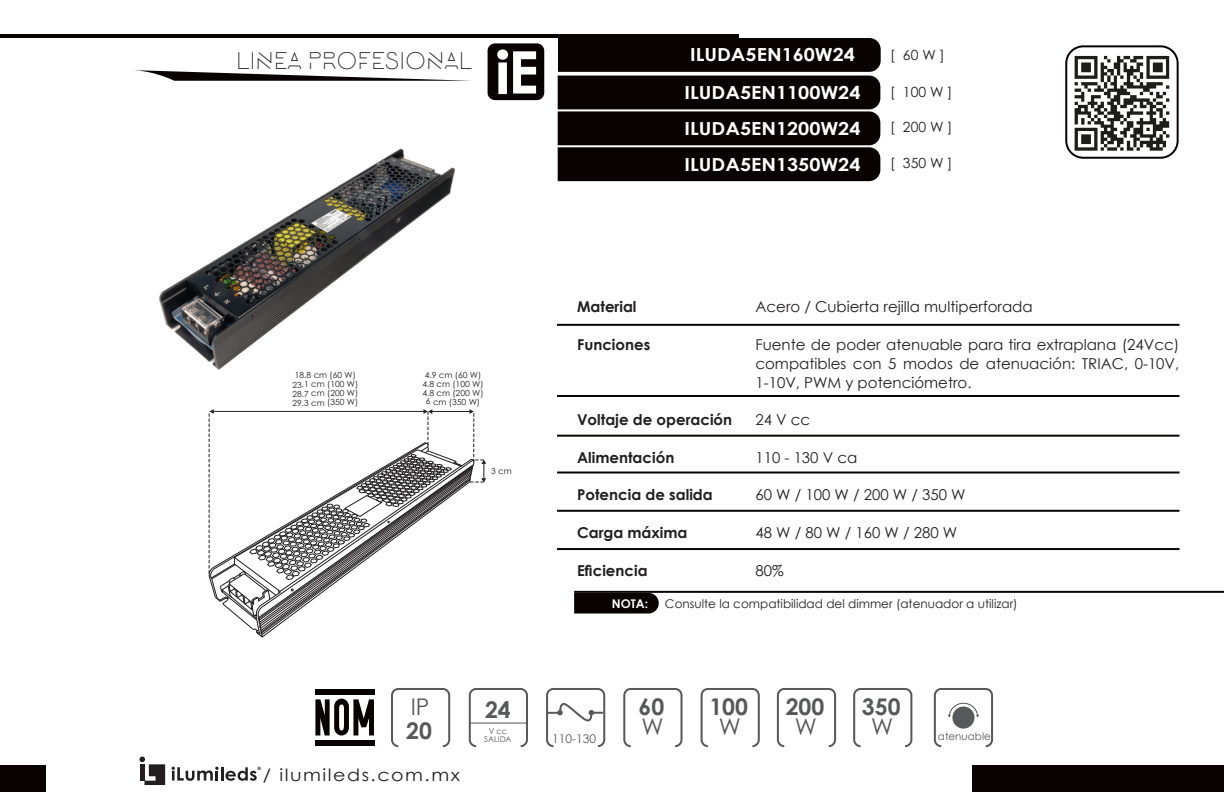
<style>
.page{position:relative;width:1224px;height:792px;background:#fff}
.page>*{position:absolute;margin:0;border:0;box-sizing:border-box;transform-origin:0 0}
.t1{font:24px "Lombok";color:#231f20}
.t2{font:700 23px "Century Gothic";color:#57585a}
.t3{font:23px "Century Gothic";color:#57585a}
.t4{font:700 18px "Century Gothic";color:#fff;scale:1.1 1}
.t5{font:17px "Century Gothic";letter-spacing:.08em;color:#231f20;scale:1.12 1}
.t6{font:15px/18.8px "Century Gothic";color:#231f20;text-align:justify}
.t7{font:700 15px "Century Gothic";color:#231f20}
.t8{font:14px "Century Gothic";color:#231f20}
.tables_CONTENT{font:12px "Century Gothic";color:#231f20}
.t9{font:12px "Century Gothic";color:#57585a}
.tables_CONTENT-2{font:700 12px "Century Gothic";color:#fff}
.t10{font:10.4px "Century Gothic";color:#57585a}
.t11{font:8.4px "Century Gothic Pro";color:#231f20}
.t12{font:8px "Century Gothic";color:#57585a}
</style>
<div class="page">
<div style="left:0;top:765px;width:46px;height:27px;background:#080302"></div>
<div style="left:972px;top:765px;width:252px;height:27px;background:#080302"></div>
<div style="left:1065px;top:45px;width:114px;height:114px;border:2px solid #080302;border-radius:17px"></div>
<hr style="left:1px;top:34px;width:738px;height:4px;background:#080302">
<hr style="left:221px;top:767px;width:3px;height:14px;background:#231f20">
<svg style="left:226px;top:767px;width:35px;height:14px"></svg>
<svg style="left:172px;top:767px;width:47px;height:14px"></svg>
<svg style="left:139px;top:757px;width:26px;height:28px"></svg>
<hr style="left:140px;top:764px;width:4px;height:17px;background:#231f20">
<svg style="left:134px;top:70px;width:336px;height:11px"></svg>
<svg style="left:558px;top:38px;width:323px;height:143px;background:#161211"></svg>
<div style="left:488px;top:43px;width:56px;height:57px;background:#080302;border-radius:7px"></div>
<svg style="left:497px;top:49px;width:39px;height:45px"></svg>
<hr style="left:557px;top:324px;width:623px;height:2px;background:#080302">
<hr style="left:557px;top:395px;width:623px;height:2px;background:#080302">
<hr style="left:557px;top:435px;width:623px;height:2px;background:#080302">
<hr style="left:557px;top:472px;width:623px;height:2px;background:#080302">
<hr style="left:557px;top:510px;width:623px;height:2px;background:#080302">
<hr style="left:557px;top:548px;width:623px;height:2px;background:#080302">
<div style="left:315px;top:690px;width:60px;height:5px;background:#080302"></div>
<div style="left:315px;top:740px;width:60px;height:6px;background:#080302"></div>
<svg style="left:315px;top:699px;width:59px;height:37px"></svg>
<div style="left:546px;top:688px;width:59px;height:59px;border:2px solid #57585a;border-radius:6px"></div>
<svg style="left:546px;top:702px;width:59px;height:20px"></svg>
<div style="left:391px;top:688px;width:59px;height:59px;border:2px solid #57585a;border-radius:6px"></div>
<div style="left:853px;top:688px;width:59px;height:59px;border:2px solid #57585a;border-radius:6px"></div>
<div style="left:777px;top:688px;width:59px;height:59px;border:2px solid #57585a;border-radius:6px"></div>
<div style="left:701px;top:688px;width:59px;height:59px;border:2px solid #57585a;border-radius:6px"></div>
<div style="left:623px;top:688px;width:60px;height:59px;border:2px solid #57585a;border-radius:6px"></div>
<hr style="left:470px;top:723px;width:57px;height:1px;background:#57585a">
<div style="left:469px;top:688px;width:59px;height:59px;border:2px solid #57585a;border-radius:6px"></div>
<div style="left:952px;top:707px;width:22px;height:22px;background:#57585a;border-radius:50%"></div>
<svg style="left:948px;top:702px;width:31px;height:16px"></svg>
<div style="left:934px;top:688px;width:59px;height:59px;border:2px solid #57585a;border-radius:6px"></div>
<svg style="left:208px;top:409px;width:278px;height:228px"></svg>
<hr style="left:432px;top:411px;width:38px;height:1px;background:#231f20">
<hr style="left:213px;top:411px;width:211px;height:1px;background:#231f20">
<img style="left:159px;top:148px;width:297px;height:222px">
<svg style="left:574px;top:593px;width:85px;height:21px;background:#14100f"></svg>
<hr style="left:574px;top:591px;width:650px;height:2px;background:#080302">
<svg style="left:1075px;top:56px;width:94px;height:95px"></svg>
<p class="t1" style="left:236px;top:49px;width:238px">LINEA PROFESIONAL</p>
<p class="t11" style="left:295px;top:370px;width:63px;rotate:-1deg">18.8 cm (60 W)</p>
<p class="t11" style="left:292px;top:380px;width:67px;rotate:-1deg">23.1 cm (100 W)</p>
<p class="t11" style="left:292px;top:389px;width:67px;rotate:-1deg">28.7 cm (200 W)</p>
<p class="t11" style="left:292px;top:398px;width:67px;rotate:-1deg">29.3 cm (350 W)</p>
<p class="t11" style="left:425px;top:369px;width:58px;rotate:1deg">4.9 cm (60 W)</p>
<p class="t11" style="left:423px;top:378px;width:63px;rotate:1deg">4.8 cm (100 W)</p>
<p class="t11" style="left:423px;top:387px;width:63px;rotate:1deg">4.8 cm (200 W)</p>
<p class="t11" style="left:426px;top:396px;width:56px;rotate:1deg">6 cm (350 W)</p>
<p class="t11" style="left:491px;top:466px;width:22px">3 cm</p>
<p class="t4" style="left:690px;top:41px;width:151px">ILUDA5EN160W24</p>
<p class="t8" style="left:890px;top:46px;width:56px">[ 60 W ]</p>
<p class="t4" style="left:685px;top:79px;width:161px">ILUDA5EN1100W24</p>
<p class="t8" style="left:890px;top:82px;width:64px">[ 100 W ]</p>
<p class="t4" style="left:685px;top:115px;width:161px">ILUDA5EN1200W24</p>
<p class="t8" style="left:890px;top:117px;width:64px">[ 200 W ]</p>
<p class="t4" style="left:685px;top:151px;width:161px">ILUDA5EN1350W24</p>
<p class="t8" style="left:890px;top:153px;width:64px">[ 350 W ]</p>
<p class="t7" style="left:577px;top:296px;width:61px">Material</p>
<p class="t7" style="left:577px;top:333px;width:75px">Funciones</p>
<p class="t7" style="left:577px;top:408px;width:157px">Voltaje de operación</p>
<p class="t7" style="left:577px;top:446px;width:99px">Alimentación</p>
<p class="t7" style="left:577px;top:484px;width:137px">Potencia de salida</p>
<p class="t7" style="left:577px;top:521px;width:112px">Carga máxima</p>
<p class="t7" style="left:577px;top:559px;width:72px">Eficiencia</p>
<p class="t6" style="left:755px;top:297px;width:279px">Acero / Cubierta rejilla multiperforada</p>
<p class="t6" style="left:755px;top:335px;width:425px">Fuente de poder atenuable para tira extraplana (24Vcc) compatibles con 5 modos de atenuación: TRIAC, 0-10V, 1-10V, PWM y potenciómetro.</p>
<p class="t6" style="left:755px;top:410px;width:56px">24 V cc</p>
<p class="t6" style="left:755px;top:448px;width:103px">110 - 130 V ca</p>
<p class="t6" style="left:755px;top:485px;width:212px">60 W / 100 W / 200 W / 350 W</p>
<p class="t6" style="left:755px;top:523px;width:203px">48 W / 80 W / 160 W / 280 W</p>
<p class="t6" style="left:755px;top:561px;width:30px">80%</p>
<p class="tables_CONTENT-2" style="left:612px;top:594px;width:38px">NOTA:</p>
<p class="tables_CONTENT" style="left:665px;top:595px;width:354px">Consulte la compatibilidad del dimmer (atenuador a utilizar)</p>
<p class="t3" style="left:411px;top:691px;width:20px">IP</p>
<p class="t2" style="left:406px;top:713px;width:27px">20</p>
<p class="t5" style="left:263px;top:763px;width:178px">/ ilumileds.com.mx</p>
<p class="t2" style="left:639px;top:690px;width:27px">60</p>
<p class="t3" style="left:641px;top:711px;width:24px">W</p>
<p class="t2" style="left:709px;top:690px;width:40px">100</p>
<p class="t3" style="left:719px;top:711px;width:24px">W</p>
<p class="t2" style="left:786px;top:690px;width:40px">200</p>
<p class="t3" style="left:795px;top:711px;width:24px">W</p>
<p class="t2" style="left:862px;top:690px;width:40px">350</p>
<p class="t3" style="left:871px;top:711px;width:24px">W</p>
<p class="t2" style="left:485px;top:692px;width:27px">24</p>
<p class="t12" style="left:489px;top:726px;width:20px">V cc</p>
<p class="t12" style="left:484px;top:734px;width:29px">SALIDA</p>
<p class="t10" style="left:938px;top:729px;width:54px">atenuable</p>
<p class="t9" style="left:552px;top:730px;width:45px">110-130</p>
</div>
